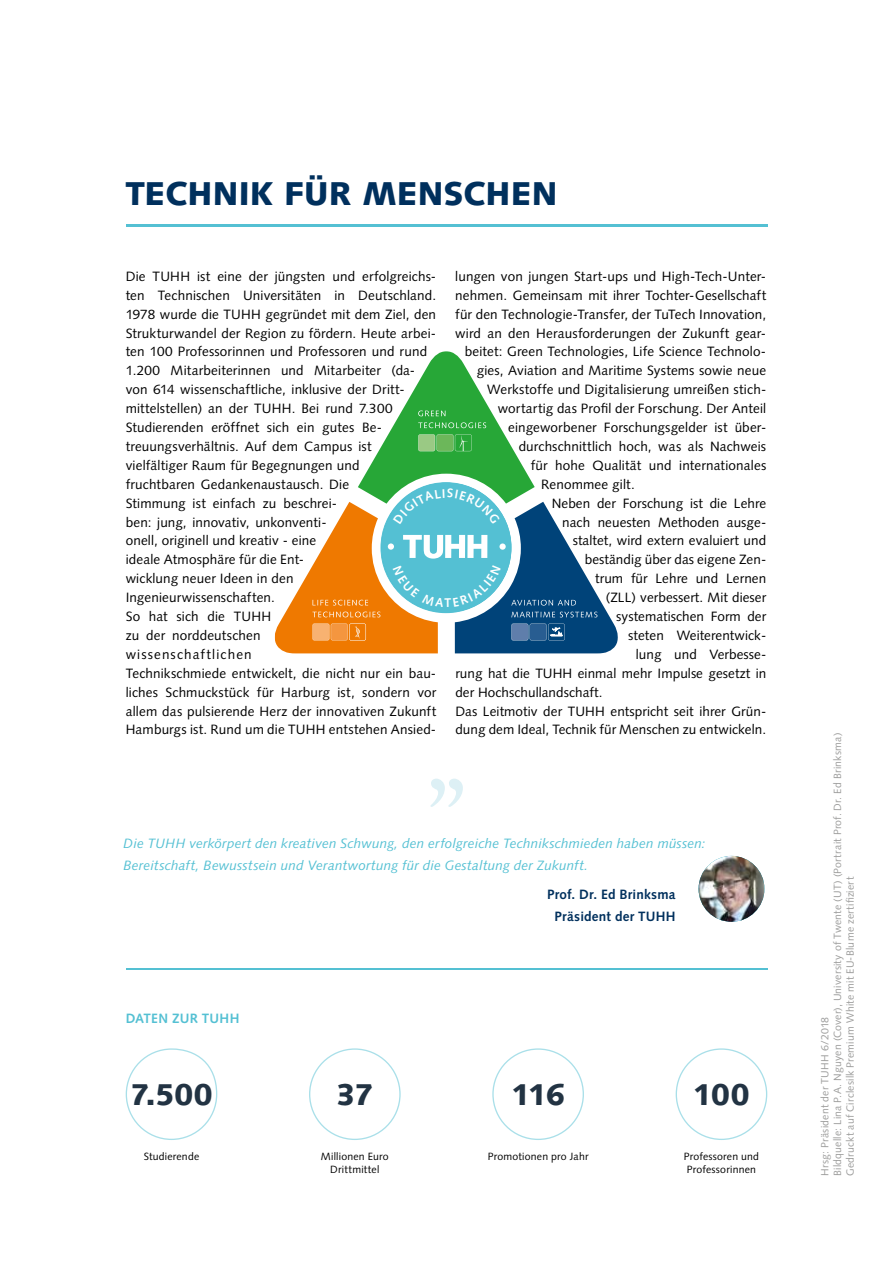
<style>
.page{position:relative;width:893px;height:1263px;background:#fff}
.page>*{position:absolute;margin:0;border:0;box-sizing:border-box;transform-origin:0 0}
.t1{font:900 33px "Syntax LT Std";letter-spacing:.005em;color:#00305d}
.t2{font:900 30px "Syntax LT Std";letter-spacing:-.05em;color:#223343}
.t3{font:13.5px/18.9px "Syntax LT Std";letter-spacing:.01em;color:#000}
.t4{font:italic 13.5px/22.5px "Syntax LT Std";letter-spacing:.01em;color:#54c0d3}
.t5{font:700 13.5px/22.5px "Syntax LT Std";letter-spacing:.015em;color:#00305d;text-align:center}
.t6{font:700 13.5px "Syntax LT Std";letter-spacing:.01em;color:#54c0d3}
.t7{font:10.5px/12.6px "Syntax LT Std";letter-spacing:.02em;color:#9d9d9c}
.t8{font:10.5px/12.6px "Syntax LT Std";letter-spacing:.02em;color:#000;text-align:center}
</style>
<div class="page">
<hr style="left:126px;top:224px;width:641px;height:2px;background:#54c0d3">
<hr style="left:126px;top:968px;width:641px;height:1px;background:#54c0d3">
<svg style="left:430px;top:779px;width:33px;height:28px"></svg>
<img style="left:698px;top:856px;width:66px;height:66px;border-radius:33px">
<svg style="left:275px;top:351px;width:343px;height:303px"></svg>
<h1 class="t1" style="left:126px;top:174px;width:433px">TECHNIK FÜR MENSCHEN</h1>
<p class="t3" style="left:126px;top:267px;width:312px">Die TUHH ist eine der jüngsten und erfolgreichs&shy;ten Technischen Universitäten in Deutschland.<br>1978 wurde die TUHH gegründet mit dem Ziel, den Strukturwandel der Region zu fördern. Heute arbei&shy;ten 100 Professorinnen und Professoren und rund 1.200 Mitarbeiterinnen und Mitarbeiter (da&shy;von 614 wissenschaftliche, inklusive der Dritt&shy;mittelstellen) an der TUHH. Bei rund 7.300<br>Studierenden eröffnet sich ein gutes Be&shy;treuungsverhältnis. Auf dem Campus ist vielfältiger Raum für Begegnungen und<br>fruchtbaren Gedankenaustausch. Die<br>Stimmung ist einfach zu beschrei-<br>ben: jung, innovativ, unkonventi-<br>onell, originell und kreativ - eine<br>ideale Atmosphäre für die Ent-<br>wicklung neuer Ideen in den Ingenieurwissenschaften.<br>So hat sich die TUHH<br>zu der norddeutschen<br>wissenschaftlichen<br>Technikschmiede entwickelt, die nicht nur ein bau&shy;liches Schmuckstück für Harburg ist, sondern vor allem das pulsierende Herz der innovativen Zukunft Hamburgs ist. Rund um die TUHH entstehen Ansied-</p>
<p class="t3" style="left:455px;top:267px;width:312px">lungen von jungen Start-ups und High-Tech-Unter-</p>
<p class="t3" style="left:455px;top:286px;width:312px">nehmen. Gemeinsam mit ihrer Tochter-Gesellschaft</p>
<p class="t3" style="left:455px;top:305px;width:312px">für den Technologie-Transfer, der TuTech Innovation,</p>
<p class="t3" style="left:455px;top:323px;width:312px">wird an den Herausforderungen der Zukunft gear-</p>
<p class="t3" style="left:465px;top:342px;width:303px">beitet: Green Technologies, Life Science Technolo-</p>
<p class="t3" style="left:477px;top:361px;width:291px">gies, Aviation and Maritime Systems sowie neue</p>
<p class="t3" style="left:487px;top:380px;width:281px">Werkstoffe und Digitalisierung umreißen stich-</p>
<p class="t3" style="left:498px;top:399px;width:270px">wortartig das Profil der Forschung. Der Anteil</p>
<p class="t3" style="left:508px;top:418px;width:259px">eingeworbener Forschungsgelder ist über-</p>
<p class="t3" style="left:519px;top:437px;width:249px">durchschnittlich hoch, was als Nachweis</p>
<p class="t3" style="left:531px;top:456px;width:237px">für hohe Qualität und internationales</p>
<p class="t3" style="left:541px;top:475px;width:95px">Renommee gilt.</p>
<p class="t3" style="left:552px;top:494px;width:216px">Neben der Forschung ist die Lehre</p>
<p class="t3" style="left:562px;top:512px;width:206px">nach neuesten Methoden ausge-</p>
<p class="t3" style="left:573px;top:531px;width:195px">staltet, wird extern evaluiert und</p>
<p class="t3" style="left:585px;top:550px;width:183px">beständig über das eigene Zen-</p>
<p class="t3" style="left:595px;top:569px;width:172px">trum für Lehre und Lernen</p>
<p class="t3" style="left:606px;top:588px;width:162px">(ZLL) verbessert. Mit dieser</p>
<p class="t3" style="left:616px;top:607px;width:151px">systematischen Form der</p>
<p class="t3" style="left:628px;top:626px;width:139px">steten Weiterentwick-</p>
<p class="t3" style="left:636px;top:645px;width:132px">lung und Verbesse-</p>
<p class="t3" style="left:455px;top:664px;width:312px">rung hat die TUHH einmal mehr Impulse gesetzt in</p>
<p class="t3" style="left:455px;top:683px;width:149px">der Hochschullandschaft.</p>
<p class="t3" style="left:455px;top:701px;width:312px">Das Leitmotiv der TUHH entspricht seit ihrer Grün-</p>
<p class="t3" style="left:455px;top:720px;width:312px">dung dem Ideal, Technik für Menschen zu entwickeln.</p>
<p class="t4" style="left:123px;top:832px;width:584px">Die TUHH verkörpert den kreativen Schwung, den erfolgreiche Technikschmieden haben müssen:<br>Bereitschaft, Bewusstsein und Verantwortung für die Gestaltung der Zukunft.</p>
<p class="t5" style="left:547px;top:883px;width:130px">Prof. Dr. Ed Brinksma<br>Präsident der TUHH</p>
<p class="t6" style="left:126px;top:1011px;width:115px">DATEN ZUR TUHH</p>
<h2 class="t2" style="left:130px;top:1077px;width:84px">7.500</h2>
<h2 class="t2" style="left:336px;top:1077px;width:39px">37</h2>
<h2 class="t2" style="left:511px;top:1077px;width:55px">116</h2>
<h2 class="t2" style="left:693px;top:1077px;width:59px">100</h2>
<p class="t8" style="left:144px;top:1150px;width:57px">Studierende</p>
<p class="t8" style="left:321px;top:1150px;width:69px">Millionen Euro<br>Drittmittel</p>
<p class="t8" style="left:488px;top:1150px;width:102px">Promotionen pro Jahr</p>
<p class="t8" style="left:684px;top:1150px;width:77px;text-align:left">Professoren und<br>Professorinnen</p>
<p class="t7" style="left:819px;top:1176px;width:445px;rotate:-90deg">Hrsg: Präsident der TUHH 6/2018<br>Bildquelle: Lina P.A. Nguyen (Cover), University of Twente (UT) (Portrait Prof. Dr. Ed Brinksma)<br>Gedruckt auf Circlesilk Premium White mit EU-Blume zertifiziert</p>
</div>
